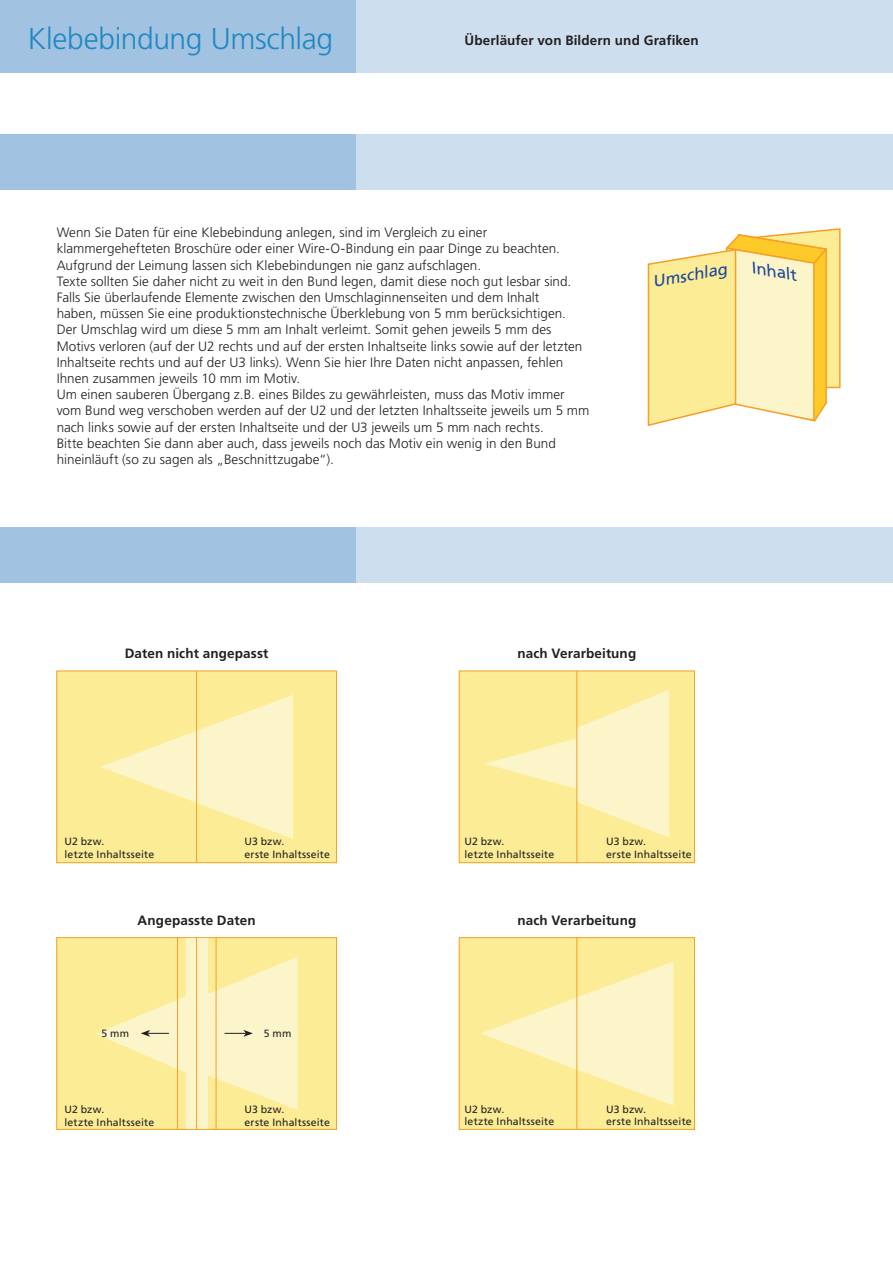
<style>
.page{position:relative;width:893px;height:1263px;background:#fff}
.page>*{position:absolute;margin:0;border:0;box-sizing:border-box;transform-origin:0 0}
.t1{font:300 30px "Frutiger";letter-spacing:-.015em;color:#2188c0}
.t2{font:italic 16.2px "Frutiger";color:#1d489d}
.t3{font:italic 16.2px "Frutiger";color:#1d489d;scale:1.04 1}
.t4{font:300 13.5px/16.2px "Frutiger";letter-spacing:.005em;color:#231f20}
.t5{font:700 13.5px "Frutiger";letter-spacing:.01em;color:#231f20}
.t6{font:10.5px/12.6px "Frutiger";letter-spacing:.02em;color:#231f20}
</style>
<div class="page">
<div style="left:0;top:0;width:893px;height:72px;background:#cddeee"></div>
<div style="left:0;top:0;width:355px;height:72px;background:#a1c3e1"></div>
<div style="left:0;top:134px;width:893px;height:55px;background:#cddeee"></div>
<div style="left:0;top:134px;width:355px;height:55px;background:#a1c3e1"></div>
<div style="left:0;top:527px;width:893px;height:56px;background:#cddeee"></div>
<div style="left:0;top:527px;width:355px;height:56px;background:#a1c3e1"></div>
<div style="left:57px;top:671px;width:280px;height:192px;background:#fbec95"></div>
<div style="left:56px;top:670px;width:281px;height:193px;border:1px solid #f89d25"></div>
<svg style="left:100px;top:695px;width:193px;height:144px"></svg>
<div style="left:459px;top:671px;width:235px;height:192px;background:#fbec95"></div>
<div style="left:459px;top:670px;width:236px;height:193px;border:1px solid #f89d25"></div>
<svg style="left:485px;top:689px;width:184px;height:148px"></svg>
<div style="left:459px;top:938px;width:235px;height:191px;background:#fbec95"></div>
<div style="left:459px;top:937px;width:236px;height:193px;border:1px solid #f89d25"></div>
<svg style="left:481px;top:961px;width:192px;height:145px"></svg>
<div style="left:57px;top:938px;width:280px;height:191px;background:#fbec95"></div>
<div style="left:56px;top:937px;width:281px;height:193px;border:1px solid #f89d25"></div>
<div style="left:186px;top:938px;width:22px;height:191px;background:#fdf5ca"></div>
<hr style="left:177px;top:937px;width:1px;height:192px;background:#f89d25">
<hr style="left:216px;top:938px;width:1px;height:191px;background:#f89d25">
<svg style="left:647px;top:228px;width:194px;height:198px"></svg>
<hr style="left:196px;top:671px;width:1px;height:192px;background:#f89d25">
<hr style="left:576px;top:671px;width:1px;height:192px;background:#f89d25">
<hr style="left:196px;top:938px;width:1px;height:191px;background:#f89d25">
<hr style="left:576px;top:938px;width:1px;height:191px;background:#f89d25">
<svg style="left:96px;top:996px;width:90px;height:77px"></svg>
<svg style="left:208px;top:956px;width:90px;height:154px"></svg>
<h1 class="t1" style="left:28px;top:22px;width:307px">Klebebindung Umschlag</h1>
<p class="t5" style="left:465px;top:32px;width:236px">Überläufer von Bildern und Grafiken</p>
<p class="t4" style="left:57px;top:224px;width:534px">Wenn Sie Daten für eine Klebebindung anlegen, sind im Vergleich zu einer klammergehefteten Broschüre oder einer Wire-O-Bindung ein paar Dinge zu beachten.<br>Aufgrund der Leimung lassen sich Klebebindungen nie ganz aufschlagen.<br>Texte sollten Sie daher nicht zu weit in den Bund legen, damit diese noch gut lesbar sind.<br>Falls Sie überlaufende Elemente zwischen den Umschlaginnenseiten und dem Inhalt<br>haben, müssen Sie eine produktionstechnische Überklebung von 5 mm berücksichtigen.<br>Der Umschlag wird um diese 5 mm am Inhalt verleimt. Somit gehen jeweils 5 mm des Motivs verloren (auf der U2 rechts und auf der ersten Inhaltseite links sowie auf der letzten Inhaltseite rechts und auf der U3 links). Wenn Sie hier Ihre Daten nicht anpassen, fehlen Ihnen zusammen jeweils 10 mm im Motiv.<br>Um einen sauberen Übergang z.B. eines Bildes zu gewährleisten, muss das Motiv immer vom Bund weg verschoben werden auf der U2 und der letzten Inhaltsseite jeweils um 5 mm nach links sowie auf der ersten Inhaltseite und der U3 jeweils um 5 mm nach rechts.<br>Bitte beachten Sie dann aber auch, dass jeweils noch das Motiv ein wenig in den Bund hineinläuft (so zu sagen als „Beschnittzugabe“).</p>
<p class="t2" style="left:651px;top:272px;width:77px;rotate:-10deg">Umschlag</p>
<p class="t3" style="left:755px;top:258px;width:46px;rotate:10deg">Inhalt</p>
<p class="t5" style="left:125px;top:645px;width:145px">Daten nicht angepasst</p>
<p class="t5" style="left:517px;top:645px;width:120px">nach Verarbeitung</p>
<p class="t6" style="left:64px;top:835px;width:91px">U2 bzw.<br>letzte Inhaltsseite</p>
<p class="t6" style="left:244px;top:835px;width:87px">U3 bzw.<br>erste Inhaltsseite</p>
<p class="t6" style="left:464px;top:835px;width:91px">U2 bzw.<br>letzte Inhaltsseite</p>
<p class="t6" style="left:606px;top:835px;width:87px">U3 bzw.<br>erste Inhaltsseite</p>
<p class="t5" style="left:138px;top:912px;width:120px">Angepasste Daten</p>
<p class="t5" style="left:517px;top:912px;width:120px">nach Verarbeitung</p>
<p class="t6" style="left:101px;top:1026px;width:29px">5 mm</p>
<p class="t6" style="left:264px;top:1026px;width:29px">5 mm</p>
<p class="t6" style="left:64px;top:1103px;width:91px">U2 bzw.<br>letzte Inhaltsseite</p>
<p class="t6" style="left:244px;top:1103px;width:87px">U3 bzw.<br>erste Inhaltsseite</p>
<p class="t6" style="left:464px;top:1102px;width:91px">U2 bzw.<br>letzte Inhaltsseite</p>
<p class="t6" style="left:606px;top:1102px;width:87px">U3 bzw.<br>erste Inhaltsseite</p>
</div>
